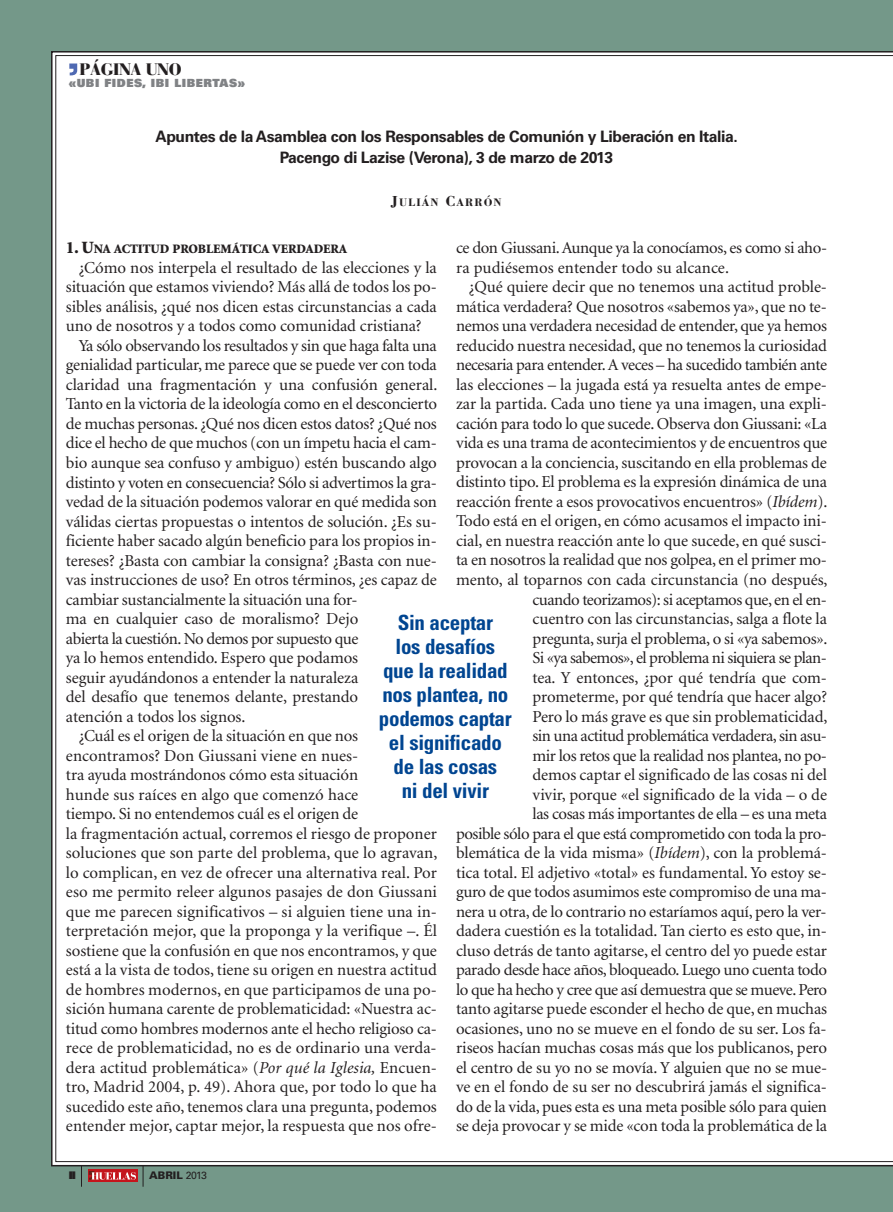
<style>
.page{position:relative;width:893px;height:1212px;background:#749889}
.page>*{position:absolute;margin:0;border:0;box-sizing:border-box;transform-origin:0 0}
.t1{font:700 condensed 21px/24px "Univers";letter-spacing:-.015em;color:#004591;text-align:center}
.t2{font:16.65px/19.5px "Minion";letter-spacing:-.005em;color:#231f20;text-align:right}
.t3{font:16.65px/19.5px "Minion";letter-spacing:-.025em;color:#231f20}
.t4{font:16.65px "Minion";letter-spacing:-.03em;color:#231f20}
.t5{font:900 16.5px "Bauer Bodoni";letter-spacing:-.025em;color:#231f20}
.t6{font:700 15.75px/21px "Univers";letter-spacing:-.025em;color:#231f20;text-align:center}
.t7{font:900 12.9px "Minion";letter-spacing:-.005em;color:#231f20}
.t8{font:900 11.25px "Univers";letter-spacing:.05em;color:#808285}
.t9{font:700 11.25px "Bodoni";letter-spacing:.1em;color:#231f20}
.t10{font:900 10.5px "Univers";color:#231f20}
.t11{font:900 10.5px "Univers";color:#231f20}
.s1{font-size:15px}
.s2{font-style:italic}
.s3{font-size:17.25px}
.s4{font-weight:400}
</style>
<div class="page">
<div style="left:56px;top:55px;width:837px;height:1107px;background:#fff"></div>
<svg style="left:69px;top:64px;width:8px;height:11px"></svg>
<svg style="left:81px;top:1166px;width:1px;height:21px"></svg>
<div style="left:88px;top:1169px;width:49px;height:13px;background:#c4151c"></div>
<svg style="left:89px;top:1171px;width:47px;height:9px"></svg>
<svg style="left:143px;top:1166px;width:1px;height:21px"></svg>
<p class="t5" style="left:80px;top:63px;width:104px">PÁGINA UNO</p>
<p class="t8" style="left:69px;top:79px;width:178px">«UBI FIDES, IBI LIBERTAS»</p>
<p class="t6" style="left:155px;top:127px;width:584px">Apuntes de la Asamblea con los Responsables de Comunión y Liberación en Italia.<br>Pacengo di Lazise (Verona), 3 de marzo de 2013</p>
<p class="t9" style="left:391px;top:199px;width:112px"><span class="s1">J</span>ULIÁN <span class="s1">C</span>ARRÓN</p>
<p class="t3" style="left:456px;top:240px;width:373px">ce don Giussani. Aunque ya la conocíamos, es como si aho&shy;ra pudiésemos entender todo su alcance.</p>
<p class="t2" style="left:456px;top:279px;width:373px">¿Qué quiere decir que no tenemos una actitud proble&shy;mática verdadera? Que nosotros «sabemos ya», que no te&shy;nemos una verdadera necesidad de entender, que ya hemos reducido nuestra necesidad, que no tenemos la curiosidad necesaria para entender. A veces – ha sucedido también ante las elecciones – la jugada está ya resuelta antes de empe&shy;zar la partida. Cada uno tiene ya una imagen, una expli&shy;cación para todo lo que sucede. Observa don Giussani: «La vida es una trama de acontecimientos y de encuentros que provocan a la conciencia, suscitando en ella problemas de distinto tipo. El problema es la expresión dinámica de una reacción frente a esos provocativos encuentros» (<span class="s2">Ibídem</span>).<br>Todo está en el origen, en cómo acusamos el impacto ini&shy;cial, en nuestra reacción ante lo que sucede, en qué susci&shy;ta en nosotros la realidad que nos golpea, en el primer mo&shy;mento, al toparnos con cada circunstancia (no después, cuando teorizamos): si aceptamos que, en el en-<br>cuentro con las circunstancias, salga a flote la<br>pregunta, surja el problema, o si «ya sabemos».<br>Si «ya sabemos», el problema ni siquiera se plan-<br>tea. Y entonces, ¿por qué tendría que com&shy;prometerme, por qué tendría que hacer algo?<br>Pero lo más grave es que sin problematicidad,<br>sin una actitud problemática verdadera, sin asu-<br>mir los retos que la realidad nos plantea, no po-<br>demos captar el significado de las cosas ni del<br>vivir, porque «el significado de la vida – o de<br>las cosas más importantes de ella – es una meta<br>posible sólo para el que está comprometido con toda la pro&shy;blemática de la vida misma» (<span class="s2">Ibídem</span>), con la problemá&shy;tica total. El adjetivo «total» es fundamental. Yo estoy se&shy;guro de que todos asumimos este compromiso de una ma&shy;nera u otra, de lo contrario no estaríamos aquí, pero la ver&shy;dadera cuestión es la totalidad. Tan cierto es esto que, in&shy;cluso detrás de tanto agitarse, el centro del yo puede estar parado desde hace años, bloqueado. Luego uno cuenta todo lo que ha hecho y cree que así demuestra que se mueve. Pero tanto agitarse puede esconder el hecho de que, en muchas ocasiones, uno no se mueve en el fondo de su ser. Los fa&shy;riseos hacían muchas cosas más que los publicanos, pero el centro de su yo no se movía. Y alguien que no se mue&shy;ve en el fondo de su ser no descubrirá jamás el significa&shy;do de la vida, pues esta es una meta posible sólo para quien se deja provocar y se mide «con toda la problemática de la</p>
<p class="t7" style="left:66px;top:244px;width:283px"><span class="s3">1. U</span>NA ACTITUD PROBLEMÁTICA VERDADERA</p>
<p class="t2" style="left:79px;top:259px;width:360px">¿Cómo nos interpela el resultado de las elecciones y la</p>
<p class="t2" style="left:66px;top:279px;width:372px">situación que estamos viviendo? Más allá de todos los po-</p>
<p class="t2" style="left:66px;top:298px;width:372px">sibles análisis, ¿qué nos dicen estas circunstancias a cada</p>
<p class="t2" style="left:66px;top:318px;width:357px">uno de nosotros y a todos como comunidad cristiana?</p>
<p class="t3" style="left:79px;top:337px;width:360px">Ya sólo observando los resultados y sin que haga falta una</p>
<p class="t2" style="left:66px;top:357px;width:372px">genialidad particular, me parece que se puede ver con toda</p>
<p class="t2" style="left:66px;top:376px;width:373px">claridad una fragmentación y una confusión general.</p>
<p class="t2" style="left:66px;top:396px;width:373px">Tanto en la victoria de la ideología como en el desconcierto</p>
<p class="t2" style="left:66px;top:415px;width:372px">de muchas personas. ¿Qué nos dicen estos datos? ¿Qué nos</p>
<p class="t2" style="left:66px;top:435px;width:372px">dice el hecho de que muchos (con un ímpetu hacia el cam-</p>
<p class="t2" style="left:66px;top:454px;width:372px">bio aunque sea confuso y ambiguo) estén buscando algo</p>
<p class="t2" style="left:66px;top:474px;width:372px">distinto y voten en consecuencia? Sólo si advertimos la gra-</p>
<p class="t2" style="left:66px;top:493px;width:372px">vedad de la situación podemos valorar en qué medida son</p>
<p class="t2" style="left:66px;top:513px;width:372px">válidas ciertas propuestas o intentos de solución. ¿Es su-</p>
<p class="t2" style="left:66px;top:532px;width:372px">ficiente haber sacado algún beneficio para los propios in-</p>
<p class="t2" style="left:66px;top:552px;width:372px">tereses? ¿Basta con cambiar la consigna? ¿Basta con nue-</p>
<p class="t2" style="left:66px;top:571px;width:372px">vas instrucciones de uso? En otros términos, ¿es capaz de</p>
<p class="t2" style="left:66px;top:591px;width:293px">cambiar sustancialmente la situación una for-</p>
<p class="t2" style="left:66px;top:610px;width:294px">ma en cualquier caso de moralismo? Dejo</p>
<p class="t4" style="left:66px;top:632px;width:294px">abierta la cuestión. No demos por supuesto que</p>
<p class="t2" style="left:66px;top:649px;width:294px">ya lo hemos entendido. Espero que podamos</p>
<p class="t2" style="left:66px;top:669px;width:294px">seguir ayudándonos a entender la naturaleza</p>
<p class="t2" style="left:66px;top:688px;width:294px">del desafío que tenemos delante, prestando</p>
<p class="t2" style="left:66px;top:708px;width:181px">atención a todos los signos.</p>
<p class="t2" style="left:79px;top:727px;width:281px">¿Cuál es el origen de la situación en que nos</p>
<p class="t2" style="left:66px;top:747px;width:294px">encontramos? Don Giussani viene en nues-</p>
<p class="t2" style="left:66px;top:766px;width:294px">tra ayuda mostrándonos cómo esta situación</p>
<p class="t2" style="left:66px;top:786px;width:294px">hunde sus raíces en algo que comenzó hace</p>
<p class="t2" style="left:66px;top:805px;width:294px">tiempo. Si no entendemos cuál es el origen de</p>
<p class="t2" style="left:66px;top:825px;width:372px">la fragmentación actual, corremos el riesgo de proponer</p>
<p class="t2" style="left:66px;top:844px;width:373px">soluciones que son parte del problema, que lo agravan,</p>
<p class="t2" style="left:66px;top:864px;width:373px">lo complican, en vez de ofrecer una alternativa real. Por</p>
<p class="t2" style="left:66px;top:883px;width:373px">eso me permito releer algunos pasajes de don Giussani</p>
<p class="t2" style="left:66px;top:903px;width:373px">que me parecen significativos – si alguien tiene una in-</p>
<p class="t2" style="left:66px;top:922px;width:373px">terpretación mejor, que la proponga y la verifique –. Él</p>
<p class="t2" style="left:66px;top:942px;width:373px">sostiene que la confusión en que nos encontramos, y que</p>
<p class="t2" style="left:66px;top:961px;width:373px">está a la vista de todos, tiene su origen en nuestra actitud</p>
<p class="t2" style="left:66px;top:981px;width:373px">de hombres modernos, en que participamos de una po-</p>
<p class="t2" style="left:66px;top:1000px;width:373px">sición humana carente de problematicidad: «Nuestra ac-</p>
<p class="t2" style="left:66px;top:1020px;width:373px">titud como hombres modernos ante el hecho religioso ca-</p>
<p class="t2" style="left:66px;top:1039px;width:372px">rece de problematicidad, no es de ordinario una verda-</p>
<p class="t2" style="left:66px;top:1059px;width:373px">dera actitud problemática» (<span class="s2">Por qué la Iglesia,</span> Encuen-</p>
<p class="t2" style="left:66px;top:1078px;width:372px">tro, Madrid 2004, p. 49). Ahora que, por todo lo que ha</p>
<p class="t2" style="left:66px;top:1098px;width:372px">sucedido este año, tenemos clara una pregunta, podemos</p>
<p class="t2" style="left:66px;top:1117px;width:373px">entender mejor, captar mejor, la respuesta que nos ofre-</p>
<p class="t1" style="left:379px;top:613px;width:134px">Sin aceptar<br>los desafíos que la realidad nos plantea, no podemos captar el significado de las cosas<br>ni del vivir</p>
<p class="t11" style="left:69px;top:1171px;width:9px">II</p>
<p class="t10" style="left:149px;top:1171px;width:59px">ABRIL <span class="s4">2013</span></p>
</div>
